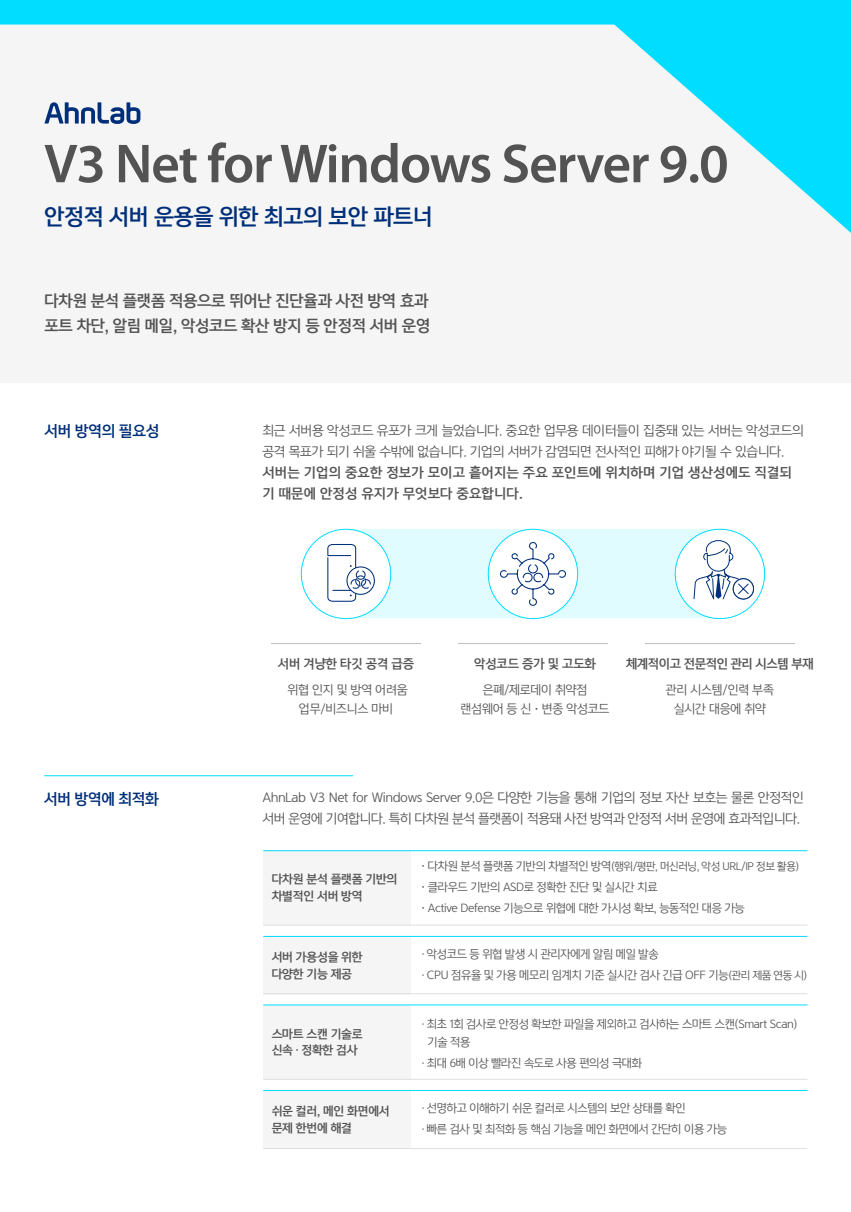
<style>
.page{position:relative;width:851px;height:1212px;background:#fff}
.page>*{position:absolute;margin:0;border:0;box-sizing:border-box;transform-origin:0 0}
.t1{font:21px "Yoon Gothic Pro 770";letter-spacing:-.025em;color:#002f7a}
.t2{font:15px/25.5px "Yoon Gothic Pro 770";letter-spacing:-.025em;color:#535353}
.t3{font:14.25px "Yoon Gothic Pro 770";letter-spacing:-.025em;color:#002f7a}
.t4{font:12.75px/21px "Yoon Gothic Pro 740";letter-spacing:-.03em;color:#535353}
.t5{font:12.75px/21px "Yoon Gothic Pro 770";color:#535353}
.t6{font:12px/19.5px "Yoon Gothic Pro 740";letter-spacing:-.02em;color:#535353;text-align:center}
.t7{font:12px "Yoon Gothic Pro 770";letter-spacing:-.02em;color:#535353}
.t8{font:12px "Yoon Gothic Pro 770";letter-spacing:-.04em;color:#535353}
.t9{font:11.25px/21px "Yoon Gothic Pro 740";letter-spacing:-.03em;color:#535353}
.t10{font:11.25px/16.5px "Yoon Gothic Pro 770";letter-spacing:-.03em;color:#535353}
.t11{font:10.5px "Yoon Gothic Pro 740";letter-spacing:-.04em;color:#535353}
.s1{font-family:"Yoon Gothic Pro 770";font-size:11.25px}
.s2{font-size:11.25px}
.s3{font-family:"Yoon Gothic Pro 770"}
.s4{font-size:10.5px}
</style>
<div class="page">
<div style="left:0;top:0;width:850px;height:382px;background:#f5f5f5"></div>
<svg style="left:0;top:0;width:850px;height:232px"></svg>
<svg style="left:45px;top:102px;width:95px;height:22px"></svg>
<svg style="left:45px;top:142px;width:681px;height:41px"></svg>
<hr style="left:271px;top:643px;width:150px;height:1px;background:#bfbfbf">
<hr style="left:458px;top:643px;width:150px;height:1px;background:#bfbfbf">
<hr style="left:644px;top:643px;width:150px;height:1px;background:#bfbfbf">
<div style="left:346px;top:529px;width:376px;height:89px;background:#e0fcff"></div>
<div style="left:488px;top:529px;width:89px;height:90px;background:#fff;border-radius:50%"></div>
<div style="left:301px;top:529px;width:89px;height:90px;background:#fff;border-radius:50%"></div>
<div style="left:675px;top:529px;width:89px;height:90px;background:#fff;border-radius:50%"></div>
<hr style="left:44px;top:775px;width:309px;height:1px;background:#0df">
<div style="left:263px;top:1005px;width:147px;height:74px;background:#f5f5f5"></div>
<hr style="left:263px;top:1004px;width:544px;height:1px;background:#0df">
<hr style="left:263px;top:1079px;width:544px;height:1px;background:#dfdfdf">
<div style="left:263px;top:936px;width:147px;height:58px;background:#f5f5f5"></div>
<hr style="left:263px;top:936px;width:544px;height:1px;background:#0df">
<hr style="left:263px;top:993px;width:544px;height:1px;background:#dfdfdf">
<div style="left:263px;top:1091px;width:147px;height:58px;background:#f5f5f5"></div>
<hr style="left:263px;top:1090px;width:544px;height:1px;background:#0df">
<hr style="left:263px;top:1148px;width:544px;height:1px;background:#dfdfdf">
<div style="left:346px;top:566px;width:29px;height:29px;border:1px solid #002f7a;border-radius:50%"></div>
<svg style="left:327px;top:544px;width:44px;height:58px"></svg>
<svg style="left:499px;top:541px;width:67px;height:65px"></svg>
<div style="left:732px;top:578px;width:22px;height:21px;border:1px solid #002f7a;border-radius:50%"></div>
<div style="left:732px;top:578px;width:21px;height:21px;border:1px solid #002f7a;border-radius:50%"></div>
<svg style="left:693px;top:540px;width:56px;height:60px"></svg>
<div style="left:263px;top:850px;width:147px;height:75px;background:#f5f5f5"></div>
<hr style="left:263px;top:850px;width:544px;height:1px;background:#0df">
<hr style="left:263px;top:925px;width:544px;height:1px;background:#dfdfdf">
<h1 class="t1" style="left:45px;top:201px;width:390px">안정적 서버 운용을 위한 최고의 보안 파트너</h1>
<h2 class="t2" style="left:45px;top:287px;width:387px">다차원 분석 플랫폼 적용으로 뛰어난 진단율과 사전 방역 효과 포트 차단, 알림 메일, 악성코드 확산 방지 등 안정적 서버 운영</h2>
<p class="t3" style="left:45px;top:421px;width:116px">서버 방역의 필요성</p>
<p class="t3" style="left:44px;top:788px;width:116px">서버 방역에 최적화</p>
<p class="t4" style="left:262px;top:420px;width:543px">최근 서버용 악성코드 유포가 크게 늘었습니다. 중요한 업무용 데이터들이 집중돼 있는 서버는 악성코드의 공격 목표가 되기 쉬울 수밖에 없습니다. 기업의 서버가 감염되면 전사적인 피해가 야기될 수 있습니다.</p>
<p class="t5" style="left:262px;top:462px;width:531px">서버는 기업의 중요한 정보가 모이고 흩어지는 주요 포인트에 위치하며 기업 생산성에도 직결되 기 때문에 안정성 유지가 무엇보다 중요합니다.</p>
<p class="t7" style="left:278px;top:655px;width:138px">서버 겨냥한 타깃 공격 급증</p>
<p class="t6" style="left:287px;top:680px;width:121px">위협 인지 및 방역 어려움 업무/비즈니스 마비</p>
<p class="t7" style="left:474px;top:655px;width:123px">악성코드 증가 및 고도화</p>
<p class="t6" style="left:460px;top:680px;width:150px">은폐/제로데이 취약점 랜섬웨어 등 신•변종 악성코드</p>
<p class="t8" style="left:626px;top:655px;width:189px">체계적이고 전문적인 관리 시스템 부재</p>
<p class="t6" style="left:665px;top:680px;width:109px">관리 시스템/인력 부족 실시간 대응에 취약</p>
<p class="t4" style="left:262px;top:787px;width:543px">AhnLab V3 Net for Windows Server 9.0은 다양한 기능을 통해 기업의 정보 자산 보호는 물론 안정적인 서버 운영에 기여합니다. 특히 다차원 분석 플랫폼이 적용돼 사전 방역과 안정적 서버 운영에 효과적입니다.</p>
<p class="t10" style="left:272px;top:871px;width:127px">다차원 분석 플랫폼 기반의 차별적인 서버 방역</p>
<p class="t11" style="left:421px;top:860px;width:379px"><span class="s1">․</span> <span class="s2">다차원 분석 플랫폼 기반의 차별적인 방역</span>(행위/평판, 머신러닝, 악성 URL/IP 정보 활용)</p>
<p class="t9" style="left:421px;top:876px;width:324px"><span class="s3">․</span> 클라우드 기반의 ASD로 정확한 진단 및 실시간 치료<br><span class="s3">․</span> Active Defense 기능으로 위협에 대한 가시성 확보, 능동적인 대응 가능</p>
<p class="t10" style="left:272px;top:948px;width:92px">서버 가용성을 위한 다양한 기능 제공</p>
<p class="t9" style="left:421px;top:944px;width:387px">․ 악성코드 등 위협 발생 시 관리자에게 알림 메일 발송<br>․ CPU 점유율 및 가용 메모리 임계치 기준 실시간 검사 긴급 OFF 기능<span class="s4">(관리 제품 연동 시)</span></p>
<p class="t10" style="left:272px;top:1025px;width:92px">스마트 스캔 기술로 신속 ․ 정확한 검사</p>
<p class="t9" style="left:427px;top:1014px;width:371px;line-height:18px;text-indent:-6px">․ 최초 1회 검사로 안정성 확보한 파일을 제외하고 검사하는 스마트 스캔(Smart Scan) 기술 적용</p>
<p class="t9" style="left:421px;top:1052px;width:222px">․ 최대 6배 이상 빨라진 속도로 사용 편의성 극대화</p>
<p class="t10" style="left:272px;top:1103px;width:120px">쉬운 컬러, 메인 화면에서 문제 한번에 해결</p>
<p class="t9" style="left:421px;top:1098px;width:307px">․ 선명하고 이해하기 쉬운 컬러로 시스템의 보안 상태를 확인<br>․ 빠른 검사 및 최적화 등 핵심 기능을 메인 화면에서 간단히 이용 가능</p>
</div>
